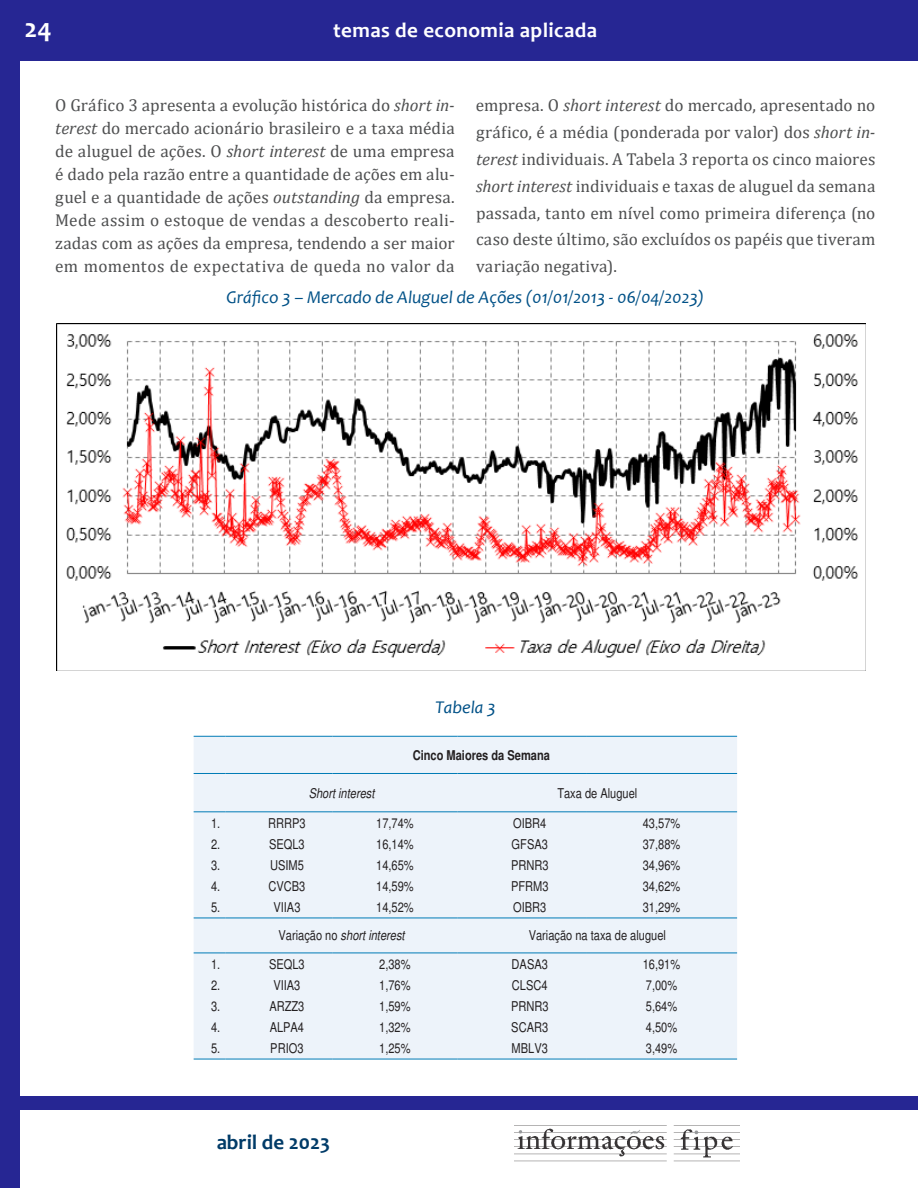
<style>
.page{position:relative;width:918px;height:1188px;background:#fff}
.page>*{position:absolute;margin:0;border:0;box-sizing:border-box;transform-origin:0 0}
.t1{font:700 27px "Candara";color:#fff}
.t2{font:700 21px "Candara";letter-spacing:.02em;color:#fff}
.t3{font:700 21px "Candara";color:#003b68}
.t4{font:italic 18px "Candara";color:#005187}
.t5{font:17.25px/23px "Cambria";letter-spacing:.015em;color:#4e4f50;text-align:justify}
.t6{font:condensed 13.5px "Helvetica";color:#231f20}
.t7{font:italic condensed 13.5px "Helvetica";color:#231f20}
.t8{font:700 condensed 13.5px "Helvetica";color:#231f20}
.s1{font-style:italic}
.s2{font-style:normal}
</style>
<div class="page">
<div style="left:0;top:0;width:20px;height:1188px;background:#262693"></div>
<div style="left:0;top:0;width:918px;height:61px;background:#262693"></div>
<div style="left:15px;top:1097px;width:903px;height:13px;background:#262693"></div>
<img style="left:514px;top:1125px;width:225px;height:37px">
<img style="left:56px;top:323px;width:809px;height:348px">
<div style="left:194px;top:737px;width:543px;height:322px;background:#edf3fa"></div>
<hr style="left:194px;top:736px;width:32px;height:1px;background:#007bb6">
<hr style="left:226px;top:736px;width:106px;height:1px;background:#007bb6">
<hr style="left:332px;top:736px;width:126px;height:1px;background:#007bb6">
<hr style="left:458px;top:736px;width:128px;height:1px;background:#007bb6">
<hr style="left:586px;top:736px;width:151px;height:1px;background:#007bb6">
<hr style="left:194px;top:773px;width:32px;height:1px;background:#007bb6">
<hr style="left:226px;top:773px;width:106px;height:1px;background:#007bb6">
<hr style="left:332px;top:773px;width:126px;height:1px;background:#007bb6">
<hr style="left:458px;top:773px;width:128px;height:1px;background:#007bb6">
<hr style="left:586px;top:773px;width:151px;height:1px;background:#007bb6">
<hr style="left:194px;top:811px;width:32px;height:1px;background:#007bb6">
<hr style="left:226px;top:811px;width:106px;height:1px;background:#007bb6">
<hr style="left:332px;top:811px;width:126px;height:1px;background:#007bb6">
<hr style="left:458px;top:811px;width:128px;height:1px;background:#007bb6">
<hr style="left:586px;top:811px;width:151px;height:1px;background:#007bb6">
<hr style="left:194px;top:918px;width:32px;height:1px;background:#007bb6">
<hr style="left:226px;top:918px;width:106px;height:1px;background:#007bb6">
<hr style="left:332px;top:918px;width:126px;height:1px;background:#007bb6">
<hr style="left:458px;top:918px;width:128px;height:1px;background:#007bb6">
<hr style="left:586px;top:918px;width:151px;height:1px;background:#007bb6">
<hr style="left:194px;top:953px;width:32px;height:1px;background:#007bb6">
<hr style="left:226px;top:953px;width:106px;height:1px;background:#007bb6">
<hr style="left:332px;top:953px;width:126px;height:1px;background:#007bb6">
<hr style="left:458px;top:953px;width:128px;height:1px;background:#007bb6">
<hr style="left:586px;top:953px;width:151px;height:1px;background:#007bb6">
<hr style="left:194px;top:1059px;width:32px;height:1px;background:#007bb6">
<hr style="left:226px;top:1059px;width:106px;height:1px;background:#007bb6">
<hr style="left:332px;top:1059px;width:126px;height:1px;background:#007bb6">
<hr style="left:458px;top:1059px;width:128px;height:1px;background:#007bb6">
<hr style="left:586px;top:1059px;width:151px;height:1px;background:#007bb6">
<h1 class="t1" style="left:25px;top:12px;width:29px">24</h1>
<p class="t2" style="left:333px;top:17px;width:265px">temas de economia aplicada</p>
<p class="t5" style="left:55px;top:94px;width:401px">O Gráfico 3 apresenta a evolução histórica do <span class="s1">short in&shy;terest</span> do mercado acionário brasileiro e a taxa média de aluguel de ações. O <span class="s1">short interest</span> de uma empresa é dado pela razão entre a quantidade de ações em alu&shy;guel e a quantidade de ações <span class="s1">outstanding</span> da empresa.<br>Mede assim o estoque de vendas a descoberto reali&shy;zadas com as ações da empresa, tendendo a ser maior em momentos de expectativa de queda no valor da</p>
<p class="t5" style="left:476px;top:92px;width:401px;line-height:26.8px">empresa. O <span class="s1">short interest</span> do mercado, apresentado no gráfico, é a média (ponderada por valor) dos <span class="s1">short in&shy;terest</span> individuais. A Tabela 3 reporta os cinco maiores <span class="s1">short interest</span> individuais e taxas de aluguel da semana passada, tanto em nível como primeira diferença (no caso deste último, são excluídos os papéis que tiveram variação negativa).</p>
<p class="t4" style="left:227px;top:286px;width:479px">Gráfico 3 – Mercado de Aluguel de Ações (01/01/2013 - 06/04/2023)</p>
<p class="t4" style="left:435px;top:696px;width:62px">Tabela 3</p>
<p class="t8" style="left:413px;top:747px;width:139px">Cinco Maiores da Semana</p>
<p class="t7" style="left:309px;top:785px;width:67px">Short interest</p>
<p class="t6" style="left:557px;top:785px;width:82px">Taxa de Aluguel</p>
<p class="t6" style="left:211px;top:815px;width:11px">1.</p>
<p class="t6" style="left:268px;top:815px;width:39px">RRRP3</p>
<p class="t6" style="left:376px;top:815px;width:39px">17,74%</p>
<p class="t6" style="left:513px;top:815px;width:35px">OIBR4</p>
<p class="t6" style="left:643px;top:815px;width:39px">43,57%</p>
<p class="t6" style="left:211px;top:836px;width:11px">2.</p>
<p class="t6" style="left:269px;top:836px;width:37px">SEQL3</p>
<p class="t6" style="left:376px;top:836px;width:39px">16,14%</p>
<p class="t6" style="left:512px;top:836px;width:38px">GFSA3</p>
<p class="t6" style="left:643px;top:836px;width:39px">37,88%</p>
<p class="t6" style="left:211px;top:857px;width:11px">3.</p>
<p class="t6" style="left:270px;top:857px;width:35px">USIM5</p>
<p class="t6" style="left:376px;top:857px;width:39px">14,65%</p>
<p class="t6" style="left:511px;top:857px;width:39px">PRNR3</p>
<p class="t6" style="left:643px;top:857px;width:39px">34,96%</p>
<p class="t6" style="left:211px;top:878px;width:11px">4.</p>
<p class="t6" style="left:268px;top:878px;width:38px">CVCB3</p>
<p class="t6" style="left:376px;top:878px;width:39px">14,59%</p>
<p class="t6" style="left:511px;top:878px;width:39px">PFRM3</p>
<p class="t6" style="left:643px;top:878px;width:39px">34,62%</p>
<p class="t6" style="left:211px;top:899px;width:11px">5.</p>
<p class="t6" style="left:273px;top:899px;width:29px">VIIA3</p>
<p class="t6" style="left:376px;top:899px;width:39px">14,52%</p>
<p class="t6" style="left:513px;top:899px;width:35px">OIBR3</p>
<p class="t6" style="left:643px;top:899px;width:39px">31,29%</p>
<p class="t7" style="left:279px;top:928px;width:128px"><span class="s2">Variação no</span> short interest</p>
<p class="t6" style="left:529px;top:928px;width:139px">Variação na taxa de aluguel</p>
<p class="t6" style="left:211px;top:956px;width:11px">1.</p>
<p class="t6" style="left:269px;top:956px;width:37px">SEQL3</p>
<p class="t6" style="left:379px;top:956px;width:33px">2,38%</p>
<p class="t6" style="left:512px;top:956px;width:38px">DASA3</p>
<p class="t6" style="left:643px;top:956px;width:39px">16,91%</p>
<p class="t6" style="left:211px;top:977px;width:11px">2.</p>
<p class="t6" style="left:273px;top:977px;width:29px">VIIA3</p>
<p class="t6" style="left:379px;top:977px;width:33px">1,76%</p>
<p class="t6" style="left:512px;top:977px;width:37px">CLSC4</p>
<p class="t6" style="left:646px;top:977px;width:33px">7,00%</p>
<p class="t6" style="left:211px;top:998px;width:11px">3.</p>
<p class="t6" style="left:269px;top:998px;width:37px">ARZZ3</p>
<p class="t6" style="left:379px;top:998px;width:33px">1,59%</p>
<p class="t6" style="left:511px;top:998px;width:39px">PRNR3</p>
<p class="t6" style="left:646px;top:998px;width:33px">5,64%</p>
<p class="t6" style="left:211px;top:1019px;width:11px">4.</p>
<p class="t6" style="left:270px;top:1019px;width:36px">ALPA4</p>
<p class="t6" style="left:379px;top:1019px;width:33px">1,32%</p>
<p class="t6" style="left:511px;top:1019px;width:38px">SCAR3</p>
<p class="t6" style="left:646px;top:1019px;width:33px">4,50%</p>
<p class="t6" style="left:211px;top:1040px;width:11px">5.</p>
<p class="t6" style="left:270px;top:1040px;width:35px">PRIO3</p>
<p class="t6" style="left:379px;top:1040px;width:33px">1,25%</p>
<p class="t6" style="left:512px;top:1040px;width:38px">MBLV3</p>
<p class="t6" style="left:646px;top:1040px;width:33px">3,49%</p>
<p class="t3" style="left:217px;top:1129px;width:115px">abril de 2023</p>
</div>
